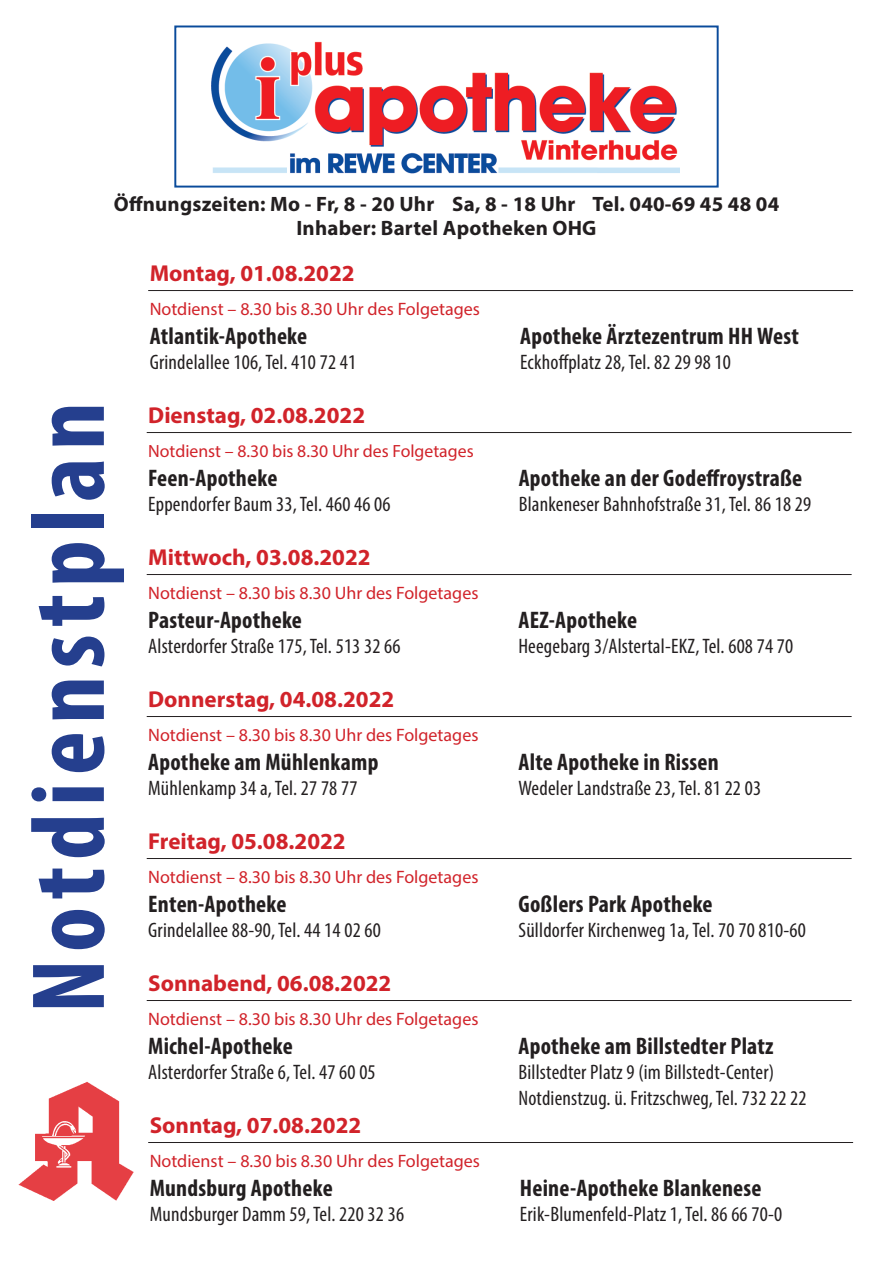
<style>
.page{position:relative;width:893px;height:1263px;background:#fff}
.page>*{position:absolute;margin:0;border:0;box-sizing:border-box;transform-origin:0 0}
.t1{font:700 condensed 105px "Myriad Pro";letter-spacing:.07em;color:#253f8e}
.t2{font:700 condensed 24px "Myriad Pro";letter-spacing:.01em;color:#231f20}
.t3{font:700 23.1px "Myriad Pro";color:#d1232a}
.t4{font:condensed 21px/25.5px "Myriad Pro";letter-spacing:.01em;color:#231f20}
.t5{font:700 20.85px/24px "Myriad Pro";letter-spacing:.01em;color:#231f20;text-align:center}
.t6{font:18px "Myriad Pro";color:#d1232a}
.t7{font:17.7px "Myriad Pro";color:#d1232a}
</style>
<div class="page">
<hr style="left:147px;top:432px;width:705px;height:1px;background:#231f20">
<hr style="left:147px;top:574px;width:705px;height:1px;background:#231f20">
<hr style="left:147px;top:716px;width:705px;height:1px;background:#231f20">
<hr style="left:147px;top:858px;width:705px;height:1px;background:#231f20">
<hr style="left:147px;top:1000px;width:705px;height:1px;background:#231f20">
<hr style="left:148px;top:1142px;width:705px;height:1px;background:#231f20">
<hr style="left:148px;top:290px;width:705px;height:1px;background:#231f20">
<img style="left:18px;top:1081px;width:115px;height:119px">
<img style="left:211px;top:41px;width:468px;height:133px">
<div style="left:174px;top:26px;width:545px;height:162px;border:2px solid #0a4b9b"></div>
<p class="t5" style="left:114px;top:192px;width:667px">Öffnungszeiten: Mo - Fr, 8 - 20 Uhr Sa, 8 - 18 Uhr Tel. 040-69 45 48 04<br>Inhaber: Bartel Apotheken OHG</p>
<h1 class="t1" style="left:3px;top:1013px;width:613px;rotate:-90deg">Notdienstplan</h1>
<p class="t3" style="left:150px;top:258px;width:207px">Montag, 01.08.2022</p>
<p class="t6" style="left:150px;top:298px;width:332px">Notdienst – 8.30 bis 8.30 Uhr des Folgetages</p>
<p class="t2" style="left:150px;top:321px;width:159px">Atlantik-Apotheke</p>
<p class="t4" style="left:150px;top:349px;width:208px">Grindelallee 106, Tel. 410 72 41</p>
<p class="t3" style="left:148px;top:400px;width:218px">Dienstag, 02.08.2022</p>
<p class="t7" style="left:148px;top:440px;width:327px">Notdienst – 8.30 bis 8.30 Uhr des Folgetages</p>
<p class="t2" style="left:148px;top:463px;width:131px">Feen-Apotheke</p>
<p class="t4" style="left:148px;top:491px;width:244px">Eppendorfer Baum 33, Tel. 460 46 06</p>
<p class="t3" style="left:148px;top:542px;width:224px">Mittwoch, 03.08.2022</p>
<p class="t6" style="left:148px;top:582px;width:332px">Notdienst – 8.30 bis 8.30 Uhr des Folgetages</p>
<p class="t2" style="left:148px;top:605px;width:155px">Pasteur-Apotheke</p>
<p class="t4" style="left:148px;top:633px;width:254px">Alsterdorfer Straße 175, Tel. 513 32 66</p>
<p class="t3" style="left:148px;top:684px;width:248px">Donnerstag, 04.08.2022</p>
<p class="t6" style="left:148px;top:724px;width:332px">Notdienst – 8.30 bis 8.30 Uhr des Folgetages</p>
<p class="t2" style="left:148px;top:747px;width:232px">Apotheke am Mühlenkamp</p>
<p class="t4" style="left:148px;top:775px;width:211px">Mühlenkamp 34 a, Tel. 27 78 77</p>
<p class="t3" style="left:148px;top:826px;width:199px">Freitag, 05.08.2022</p>
<p class="t6" style="left:148px;top:866px;width:332px">Notdienst – 8.30 bis 8.30 Uhr des Folgetages</p>
<p class="t2" style="left:148px;top:889px;width:140px">Enten-Apotheke</p>
<p class="t4" style="left:148px;top:917px;width:234px">Grindelallee 88-90, Tel. 44 14 02 60</p>
<p class="t3" style="left:148px;top:968px;width:245px">Sonnabend, 06.08.2022</p>
<p class="t6" style="left:148px;top:1008px;width:332px">Notdienst – 8.30 bis 8.30 Uhr des Folgetages</p>
<p class="t2" style="left:148px;top:1031px;width:146px">Michel-Apotheke</p>
<p class="t4" style="left:148px;top:1059px;width:229px">Alsterdorfer Straße 6, Tel. 47 60 05</p>
<p class="t3" style="left:150px;top:1110px;width:213px">Sonntag, 07.08.2022</p>
<p class="t6" style="left:150px;top:1150px;width:332px">Notdienst – 8.30 bis 8.30 Uhr des Folgetages</p>
<p class="t2" style="left:150px;top:1173px;width:185px">Mundsburg Apotheke</p>
<p class="t4" style="left:150px;top:1201px;width:256px">Mundsburger Damm 59, Tel. 220 32 36</p>
<p class="t2" style="left:520px;top:321px;width:280px">Apotheke Ärztezentrum HH West</p>
<p class="t4" style="left:520px;top:349px;width:212px">Eckhoffplatz 28, Tel. 82 29 98 10</p>
<p class="t2" style="left:519px;top:463px;width:285px">Apotheke an der Godeffroystraße</p>
<p class="t4" style="left:519px;top:491px;width:294px">Blankeneser Bahnhofstraße 31, Tel. 86 18 29</p>
<p class="t2" style="left:518px;top:605px;width:120px">AEZ-Apotheke</p>
<p class="t4" style="left:518px;top:633px;width:276px">Heegebarg 3/Alstertal-EKZ, Tel. 608 74 70</p>
<p class="t2" style="left:518px;top:747px;width:202px">Alte Apotheke in Rissen</p>
<p class="t4" style="left:518px;top:775px;width:244px">Wedeler Landstraße 23, Tel. 81 22 03</p>
<p class="t2" style="left:518px;top:889px;width:196px">Goßlers Park Apotheke</p>
<p class="t4" style="left:518px;top:917px;width:289px">Sülldorfer Kirchenweg 1a, Tel. 70 70 810-60</p>
<p class="t2" style="left:518px;top:1031px;width:257px">Apotheke am Billstedter Platz</p>
<p class="t4" style="left:518px;top:1059px;width:290px">Billstedter Platz 9 (im Billstedt-Center)<br>Notdienstzug. ü. Fritzschweg, Tel. 732 22 22</p>
<p class="t2" style="left:520px;top:1173px;width:243px">Heine-Apotheke Blankenese</p>
<p class="t4" style="left:520px;top:1201px;width:264px">Erik-Blumenfeld-Platz 1, Tel. 86 66 70-0</p>
</div>
